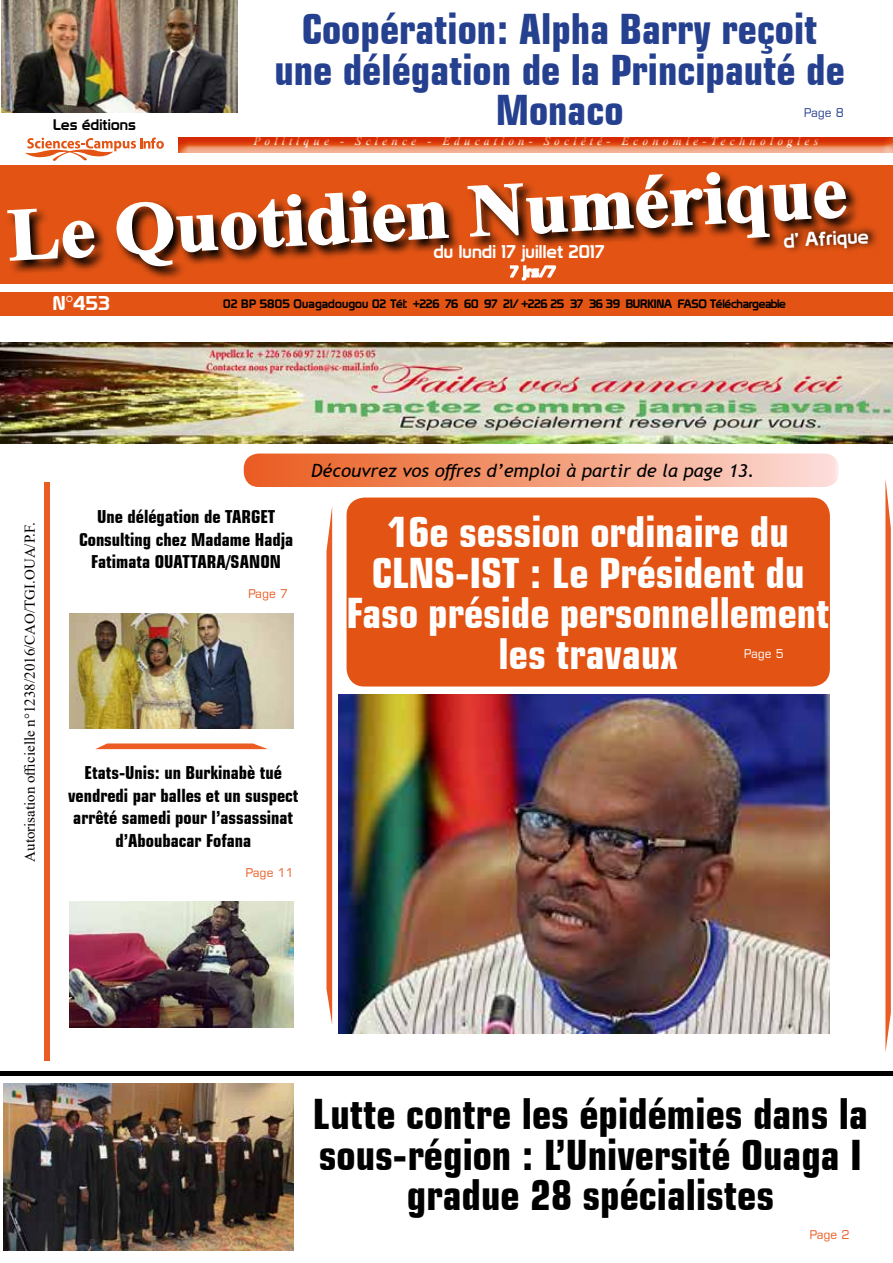
<style>
.page{position:relative;width:893px;height:1263px;background:#fff}
.page>*{position:absolute;margin:0;border:0;box-sizing:border-box;transform-origin:0 0}
.t1{font:700 73.8px "Times New Roman";color:#fff;scale:1.06 1}
.t2{font:700 condensed 42px/40.5px "Square 721 BT";color:#000;text-align:center}
.t3{font:700 condensed 42px/40.5px "Square 721 BT";color:#fff;text-align:center}
.t4{font:700 condensed 42px/40.5px "Square 721 BT";color:#25408f;text-align:center}
.t5{font:19.5px "Prototype";color:#fff}
.t6{font:700 condensed 18px/22.5px "Square 721 BT";color:#000;text-align:center}
.t7{font:italic 18px "Trebuchet MS";color:#000}
.t8{font:18px "Prototype";letter-spacing:.01em;color:#fff}
.t9{font:15px "Times New Roman";color:#000}
.t10{font:15px "Prototype";letter-spacing:.01em;color:#000}
.t11{font:15px "Prototype";color:#fff}
.t12{font:12px "Prototype";letter-spacing:-.03em;color:#000}
.t13{font:12px "Square 721 BT";color:#ea5c24}
.t14{font:12px "Square 721 BT";color:#fff}
.t15{font:12px "Square 721 BT";color:#25408f}
.t16{font:italic 700 11.85px "Times New Roman";letter-spacing:.34em;color:#fff}
</style>
<div class="page">
<div style="left:1px;top:165px;width:892px;height:119px;background:#e35414"></div>
<div style="left:347px;top:497px;width:483px;height:189px;background:#e35414;border-radius:18px"></div>
<div style="left:178px;top:132px;width:715px;height:21px;background:#ea5c24;opacity:.75"></div>
<div style="left:45px;top:483px;width:5px;height:578px;background:#ea5c24"></div>
<svg style="left:885px;top:479px;width:6px;height:573px;background:#ed7749"></svg>
<svg style="left:326px;top:508px;width:6px;height:516px;background:#ed7445"></svg>
<svg style="left:95px;top:743px;width:173px;height:6px"></svg>
<svg style="left:244px;top:453px;width:595px;height:34px;background:#f39e7c"></svg>
<img style="left:339px;top:694px;width:491px;height:339px">
<img style="left:0;top:343px;width:893px;height:100px">
<svg style="left:860px;top:227px;width:17px;height:21px"></svg>
<svg style="left:96px;top:185px;width:764px;height:82px"></svg>
<svg style="left:7px;top:208px;width:89px;height:65px"></svg>
<svg style="left:116px;top:189px;width:334px;height:89px"></svg>
<svg style="left:466px;top:172px;width:382px;height:109px"></svg>
<div style="left:0;top:292px;width:893px;height:23px;background:#e35414"></div>
<svg style="left:25px;top:137px;width:139px;height:24px"></svg>
<img style="left:1px;top:0;width:237px;height:112px">
<div style="left:0;top:1071px;width:893px;height:5px;background:#000"></div>
<img style="left:4px;top:1083px;width:290px;height:168px">
<img style="left:70px;top:902px;width:223px;height:125px">
<img style="left:70px;top:613px;width:224px;height:115px">
<p class="t10" style="left:53px;top:115px;width:84px">Les éditions</p>
<h2 class="t4" style="left:274px;top:8px;width:572px">Coopération: Alpha Barry reçoit une délégation de la Principauté de<br>Monaco</h2>
<p class="t15" style="left:804px;top:106px;width:41px">Page 8</p>
<p class="t16" style="left:253px;top:133px;width:566px">Politique - Science - Education- Société- Economie-Technologies</p>
<h1 class="t1" style="left:5px;top:182px;width:794px;rotate:-3deg">Le Quotidien Numérique</h1>
<p class="t5" style="left:783px;top:229px;width:87px;rotate:-3deg">d’ Afrique</p>
<p class="t8" style="left:434px;top:241px;width:172px">du lundi 17 juillet 2017</p>
<p class="t11" style="left:510px;top:263px;width:47px">7 jrs/7</p>
<p class="t5" style="left:53px;top:292px;width:59px">N°453</p>
<p class="t12" style="left:223px;top:297px;width:564px">02 BP 5805 Ouagadougou 02 Tél: +226 76 60 97 21/ +226 25 37 36 39 BURKINA FASO Téléchargeable</p>
<p class="t9" style="left:19px;top:862px;width:341px;rotate:-90deg">Autorisation officielle n°1238/2016/CAO/TGI.OUA/P.F.</p>
<p class="t6" style="left:79px;top:505px;width:216px">Une délégation de TARGET<br>Consulting chez Madame Hadja<br>Fatimata OUATTARA/SANON</p>
<p class="t13" style="left:248px;top:586px;width:41px">Page 7</p>
<p class="t7" style="left:311px;top:460px;width:445px">Découvrez vos offres d’emploi à partir de la page 13.</p>
<h2 class="t3" style="left:347px;top:512px;width:484px">16e session ordinaire du<br>CLNS-IST : Le Président du<br>Faso préside personnellement les travaux</h2>
<p class="t14" style="left:744px;top:646px;width:41px">Page 5</p>
<p class="t6" style="left:68px;top:761px;width:232px">Etats-Unis: un Burkinabè tué vendredi par balles et un suspect arrêté samedi pour l’assassinat d’Aboubacar Fofana</p>
<p class="t13" style="left:246px;top:865px;width:50px">Page 11</p>
<h2 class="t2" style="left:313px;top:1094px;width:556px">Lutte contre les épidémies dans la sous-région : L’Université Ouaga I gradue 28 spécialistes</h2>
<p class="t13" style="left:809px;top:1227px;width:41px">Page 2</p>
</div>
